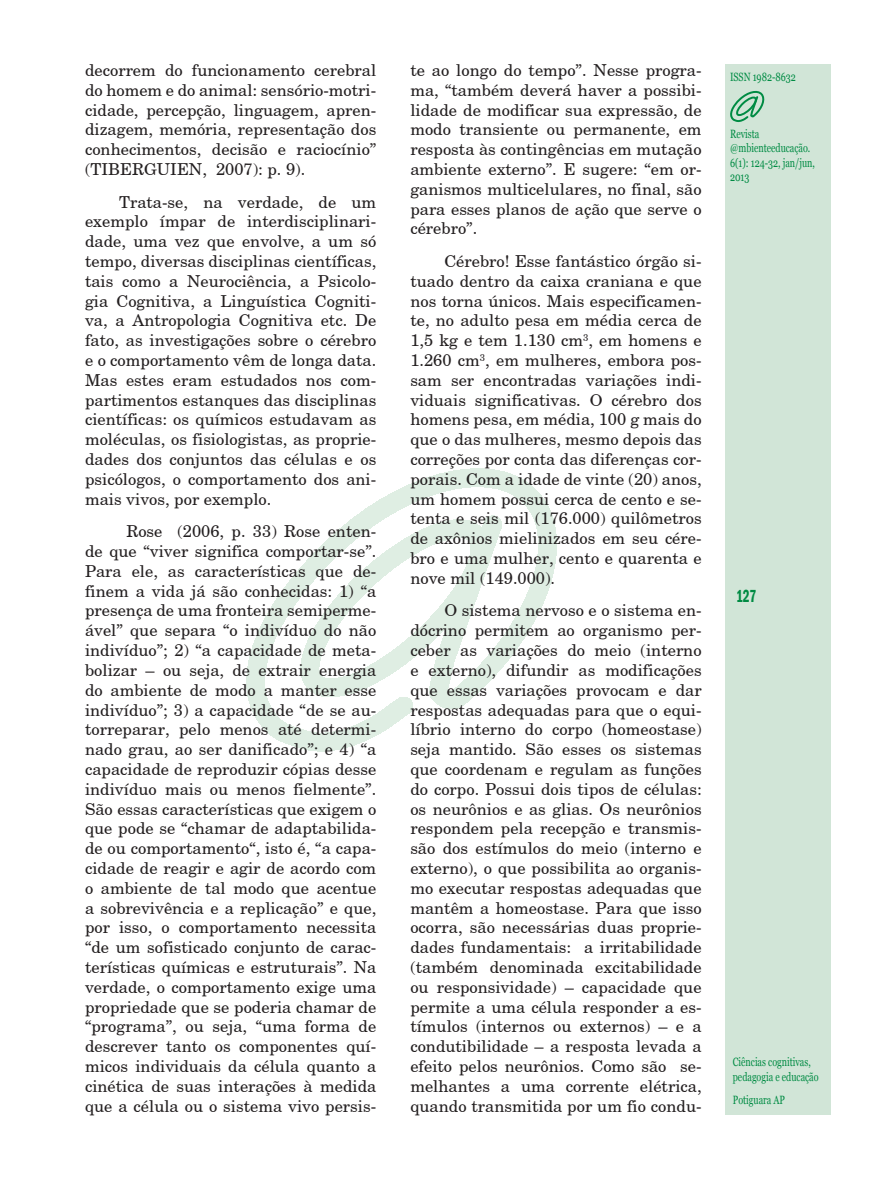
<style>
.page{position:relative;width:893px;height:1191px;background:#fff}
.page>*{position:absolute;margin:0;border:0;box-sizing:border-box;transform-origin:0 0}
.t1{font:600 condensed 18px "Franklin Gothic";color:#008b43;scale:.75 1}
.texto_miolo_01{font:16.5px/19.8px "New Century Schoolbook";color:#231f20;text-align:justify}
.t2{font:12px/14.4px "Georgia";color:#008b43;scale:.75 1}
</style>
<div class="page">
<div style="left:725px;top:64px;width:105px;height:1050px;background:#d1e5d7"></div>
<svg style="left:246px;top:468px;width:311px;height:284px"></svg>
<svg style="left:730px;top:91px;width:35px;height:31px"></svg>
<p class="texto_miolo_01" style="left:85px;top:60px;width:293px">decorrem do funcionamento cerebral do homem e do animal: sensório-motri&shy;cidade, percepção, linguagem, apren&shy;dizagem, memória, representação dos conhecimentos, decisão e raciocínio” (TIBERGUIEN, 2007): p. 9).</p>
<p class="texto_miolo_01" style="left:85px;top:191px;width:293px;text-indent:34px">Trata-se, na verdade, de um exemplo ímpar de interdisciplinari&shy;dade, uma vez que envolve, a um só tempo, diversas disciplinas científicas, tais como a Neurociência, a Psicolo&shy;gia Cognitiva, a Linguística Cogniti&shy;va, a Antropologia Cognitiva etc. De fato, as investigações sobre o cérebro e o comportamento vêm de longa data.<br>Mas estes eram estudados nos com&shy;partimentos estanques das disciplinas científicas: os químicos estudavam as moléculas, os fisiologistas, as proprie&shy;dades dos conjuntos das células e os psicólogos, o comportamento dos ani&shy;mais vivos, por exemplo.</p>
<p class="texto_miolo_01" style="left:85px;top:521px;width:293px;text-indent:41px">Rose (2006, p. 33) Rose enten&shy;de que “viver significa comportar-se”.<br>Para ele, as características que de&shy;finem a vida já são conhecidas: 1) “a presença de uma fronteira semiperme&shy;ável” que separa “o indivíduo do não indivíduo”; 2) “a capacidade de meta&shy;bolizar – ou seja, de extrair energia do ambiente de modo a manter esse indivíduo”; 3) a capacidade “de se au&shy;torreparar, pelo menos até determi&shy;nado grau, ao ser danificado”; e 4) “a capacidade de reproduzir cópias desse indivíduo mais ou menos fielmente”.<br>São essas características que exigem o que pode se “chamar de adaptabilida&shy;de ou comportamento“, isto é, “a capa&shy;cidade de reagir e agir de acordo com o ambiente de tal modo que acentue a sobrevivência e a replicação” e que, por isso, o comportamento necessita “de um sofisticado conjunto de carac&shy;terísticas químicas e estruturais”. Na verdade, o comportamento exige uma propriedade que se poderia chamar de “programa”, ou seja, “uma forma de descrever tanto os componentes quí&shy;micos individuais da célula quanto a cinética de suas interações à medida que a célula ou o sistema vivo persis-</p>
<p class="texto_miolo_01" style="left:410px;top:60px;width:293px">te ao longo do tempo”. Nesse progra&shy;ma, “também deverá haver a possibi&shy;lidade de modificar sua expressão, de modo transiente ou permanente, em resposta às contingências em mutação ambiente externo”. E sugere: “em or&shy;ganismos multicelulares, no final, são para esses planos de ação que serve o cérebro”.</p>
<p class="texto_miolo_01" style="left:410px;top:251px;width:293px;text-indent:34px">Cérebro! Esse fantástico órgão si&shy;tuado dentro da caixa craniana e que nos torna únicos. Mais especificamen&shy;te, no adulto pesa em média cerca de 1,5 kg e tem 1.130 cm<sup>3</sup>, em homens e 1.260 cm<sup>3</sup>, em mulheres, embora pos&shy;sam ser encontradas variações indi&shy;viduais significativas. O cérebro dos homens pesa, em média, 100 g mais do que o das mulheres, mesmo depois das correções por conta das diferenças cor&shy;porais. Com a idade de vinte (20) anos, um homem possui cerca de cento e se&shy;tenta e seis mil (176.000) quilômetros de axônios mielinizados em seu cére&shy;bro e uma mulher, cento e quarenta e nove mil (149.000).</p>
<p class="texto_miolo_01" style="left:410px;top:600px;width:293px;text-indent:34px">O sistema nervoso e o sistema en&shy;dócrino permitem ao organismo per&shy;ceber as variações do meio (interno e externo), difundir as modificações que essas variações provocam e dar respostas adequadas para que o equi&shy;líbrio interno do corpo (homeostase) seja mantido. São esses os sistemas que coordenam e regulam as funções do corpo. Possui dois tipos de células: os neurônios e as glias. Os neurônios respondem pela recepção e transmis&shy;são dos estímulos do meio (interno e externo), o que possibilita ao organis&shy;mo executar respostas adequadas que mantêm a homeostase. Para que isso ocorra, são necessárias duas proprie&shy;dades fundamentais: a irritabilidade (também denominada excitabilidade ou responsividade) – capacidade que permite a uma célula responder a es&shy;tímulos (internos ou externos) – e a condutibilidade – a resposta levada a efeito pelos neurônios. Como são se&shy;melhantes a uma corrente elétrica, quando transmitida por um fio condu-</p>
<p class="t2" style="left:730px;top:69px;width:89px">ISSN 1982-8632</p>
<p class="t2" style="left:730px;top:127px;width:115px">Revista @mbienteeducação.<br>6(1): 124-32, jan/jun,<br>2013</p>
<p class="t1" style="left:736px;top:583px;width:29px">127</p>
<p class="t2" style="left:733px;top:1055px;width:116px">Ciências cognitivas, pedagogia e educação</p>
<p class="t2" style="left:733px;top:1092px;width:71px">Potiguara AP</p>
</div>
